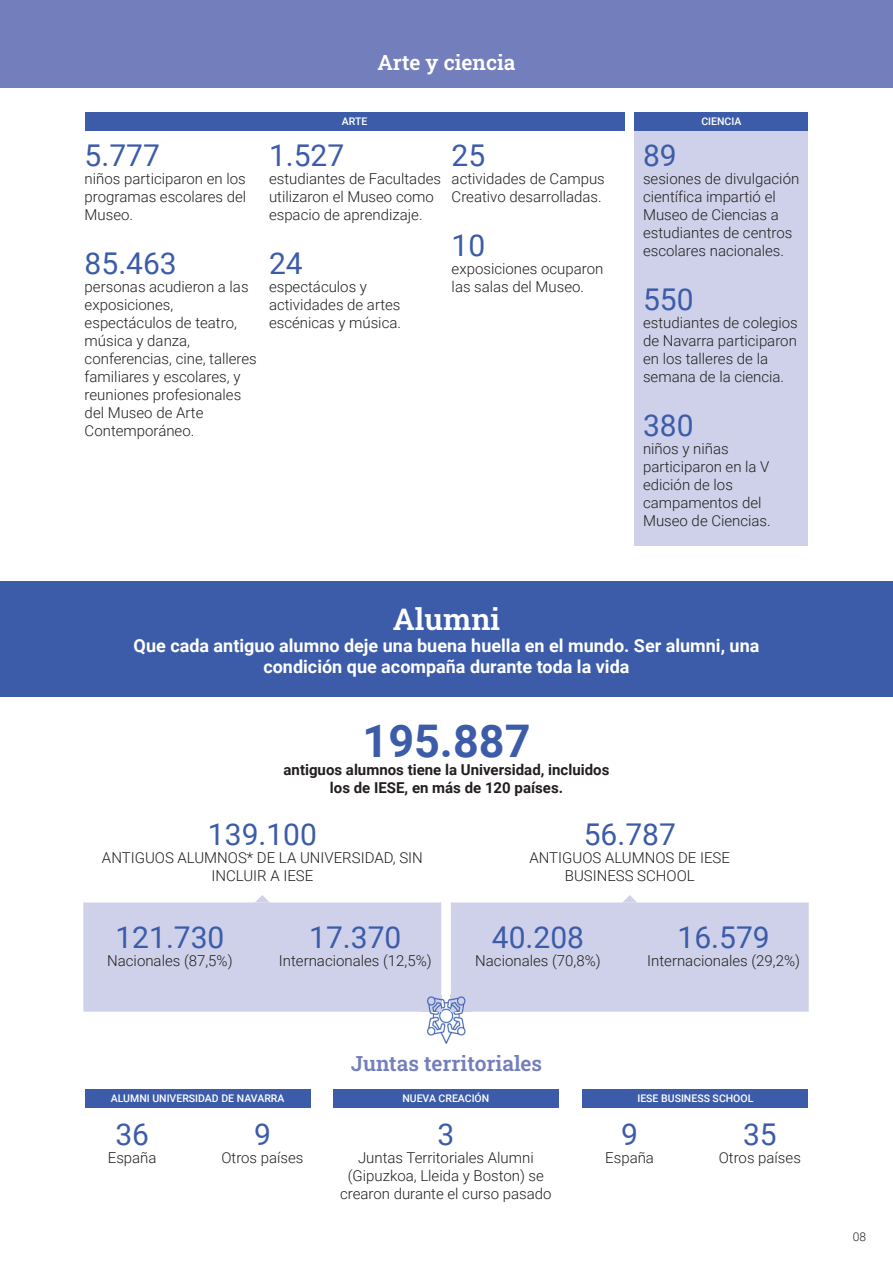
<style>
.page{position:relative;width:893px;height:1263px;background:#fff}
.page>*{position:absolute;margin:0;border:0;box-sizing:border-box;transform-origin:0 0}
.t1{font:700 45px "Roboto";color:#3c5ca9}
.t2{font:30px "Roboto";color:#3c5ca9}
.t3{font:600 30px "Roboto Slab";color:#fff}
.t4{font:600 21px "Roboto Slab";color:#737ebd}
.t5{font:600 21px "Roboto Slab";color:#fff}
.t6{font:700 18px/21.6px "Roboto";color:#fff;text-align:center}
.t7{font:300 15px/18px "Roboto";color:#231f20}
.t8{font:700 15px/18px "Roboto";color:#231f20;text-align:center}
.t9{font:300 12px "Roboto";color:#231f20}
.t10{font:500 10.5px "Roboto";color:#fff}
</style>
<div class="page">
<div style="left:582px;top:1089px;width:225px;height:19px;background:#3c5ca9"></div>
<div style="left:635px;top:121px;width:173px;height:425px;background:#ced1e9"></div>
<div style="left:0;top:0;width:893px;height:87px;background:#737ebd"></div>
<div style="left:85px;top:112px;width:539px;height:19px;background:#3c5ca9"></div>
<div style="left:85px;top:1089px;width:225px;height:19px;background:#3c5ca9"></div>
<div style="left:333px;top:1089px;width:225px;height:19px;background:#3c5ca9"></div>
<div style="left:635px;top:112px;width:173px;height:19px;background:#3c5ca9"></div>
<div style="left:0;top:581px;width:893px;height:115px;background:#3c5ca9"></div>
<svg style="left:83px;top:895px;width:358px;height:117px"></svg>
<svg style="left:451px;top:895px;width:358px;height:117px"></svg>
<img style="left:427px;top:995px;width:39px;height:49px">
<img style="left:451px;top:995px;width:20px;height:17px">
<img style="left:422px;top:995px;width:19px;height:17px">
<h3 class="t5" style="left:377px;top:48px;width:140px">Arte y ciencia</h3>
<h2 class="t2" style="left:85px;top:135px;width:77px">5.777</h2>
<p class="t7" style="left:85px;top:169px;width:163px;text-align:justify">niños participaron en los programas escolares del Museo.</p>
<h2 class="t2" style="left:85px;top:243px;width:94px">85.463</h2>
<p class="t7" style="left:85px;top:277px;width:174px">personas acudieron a las exposiciones, espectáculos de teatro, música y danza, conferencias, cine, talleres familiares y escolares, y reuniones profesionales del Museo de Arte<br>Contemporáneo.</p>
<p class="t10" style="left:342px;top:113px;width:27px">ARTE</p>
<h2 class="t2" style="left:269px;top:135px;width:77px">1.527</h2>
<p class="t7" style="left:269px;top:169px;width:174px">estudiantes de Facultades utilizaron el Museo como espacio de aprendizaje.</p>
<h2 class="t2" style="left:269px;top:243px;width:35px">24</h2>
<p class="t7" style="left:269px;top:277px;width:134px">espectáculos y actividades de artes escénicas y música.</p>
<h2 class="t2" style="left:452px;top:135px;width:35px">25</h2>
<p class="t7" style="left:452px;top:169px;width:155px">actividades de Campus<br>Creativo desarrolladas.</p>
<h2 class="t2" style="left:452px;top:225px;width:35px">10</h2>
<p class="t7" style="left:452px;top:259px;width:153px">exposiciones ocuparon las salas del Museo.</p>
<p class="t10" style="left:701px;top:113px;width:42px">CIENCIA</p>
<h2 class="t2" style="left:643px;top:135px;width:35px">89</h2>
<p class="t7" style="left:643px;top:169px;width:158px">sesiones de divulgación científica impartió el<br>Museo de Ciencias a estudiantes de centros escolares nacionales.</p>
<h2 class="t2" style="left:643px;top:279px;width:52px">550</h2>
<p class="t7" style="left:643px;top:313px;width:156px">estudiantes de colegios de Navarra participaron en los talleres de la semana de la ciencia.</p>
<h2 class="t2" style="left:643px;top:405px;width:52px">380</h2>
<p class="t7" style="left:643px;top:439px;width:129px">niños y niñas participaron en la V edición de los campamentos del<br>Museo de Ciencias.</p>
<h2 class="t3" style="left:393px;top:598px;width:109px">Alumni</h2>
<p class="t6" style="left:134px;top:634px;width:627px">Que cada antiguo alumno deje una buena huella en el mundo. Ser alumni, una condición que acompaña durante toda la vida</p>
<h1 class="t1" style="left:362px;top:709px;width:170px">195.887</h1>
<p class="t8" style="left:284px;top:760px;width:327px">antiguos alumnos tiene la Universidad, incluidos los de IESE, en más de 120 países.</p>
<h2 class="t2" style="left:208px;top:813px;width:111px">139.100</h2>
<p class="t7" style="left:102px;top:848px;width:322px;text-align:center">ANTIGUOS ALUMNOS* DE LA UNIVERSIDAD, SIN<br>INCLUIR A IESE</p>
<h2 class="t2" style="left:115px;top:916px;width:111px">121.730</h2>
<p class="t7" style="left:107px;top:951px;width:127px">Nacionales (87,5%)</p>
<h2 class="t2" style="left:309px;top:916px;width:94px">17.370</h2>
<p class="t7" style="left:279px;top:951px;width:154px">Internacionales (12,5%)</p>
<h2 class="t2" style="left:584px;top:813px;width:94px">56.787</h2>
<p class="t7" style="left:529px;top:848px;width:202px;text-align:center">ANTIGUOS ALUMNOS DE IESE<br>BUSINESS SCHOOL</p>
<h2 class="t2" style="left:492px;top:916px;width:94px">40.208</h2>
<p class="t7" style="left:475px;top:951px;width:127px">Nacionales (70,8%)</p>
<h2 class="t2" style="left:677px;top:916px;width:94px">16.579</h2>
<p class="t7" style="left:647px;top:951px;width:154px">Internacionales (29,2%)</p>
<h3 class="t4" style="left:351px;top:1049px;width:193px">Juntas territoriales</h3>
<p class="t10" style="left:402px;top:1090px;width:88px">NUEVA CREACIÓN</p>
<h2 class="t2" style="left:437px;top:1114px;width:18px">3</h2>
<p class="t7" style="left:340px;top:1148px;width:213px;text-align:center">Juntas Territoriales Alumni (Gipuzkoa, Lleida y Boston) se crearon durante el curso pasado</p>
<p class="t10" style="left:111px;top:1090px;width:175px">ALUMNI UNIVERSIDAD DE NAVARRA</p>
<p class="t10" style="left:637px;top:1090px;width:118px">IESE BUSINESS SCHOOL</p>
<h2 class="t2" style="left:115px;top:1114px;width:35px">36</h2>
<p class="t7" style="left:108px;top:1148px;width:50px">España</p>
<h2 class="t2" style="left:254px;top:1114px;width:18px">9</h2>
<p class="t7" style="left:221px;top:1148px;width:84px">Otros países</p>
<h2 class="t2" style="left:621px;top:1114px;width:18px">9</h2>
<p class="t7" style="left:605px;top:1148px;width:50px">España</p>
<h2 class="t2" style="left:743px;top:1114px;width:35px">35</h2>
<p class="t7" style="left:719px;top:1148px;width:84px">Otros países</p>
<p class="t9" style="left:853px;top:1228px;width:15px">08</p>
</div>
